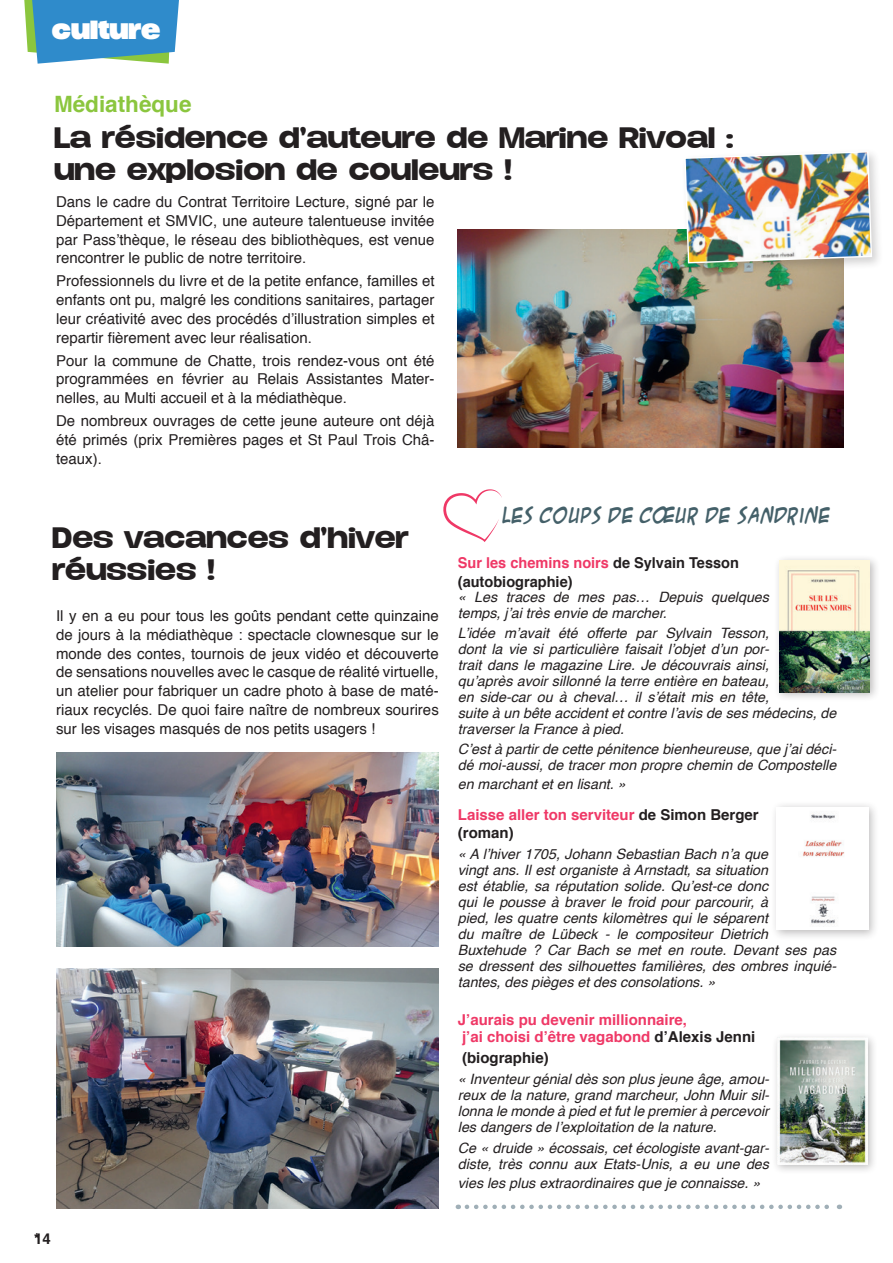
<style>
.page{position:relative;width:893px;height:1263px;background:#fff}
.page>*{position:absolute;margin:0;border:0;box-sizing:border-box;transform-origin:0 0}
.t1{font:500 27px/32.4px "Duera PERSONALUSE Expanded";color:#231f20}
.t2{font:700 24px "Duera PERSONALUSE Expanded";color:#fff}
.t3{font:700 22.5px "Helvetica";color:#8bc63e}
.t4{font:700 18px "ACME Secret Agent";color:#446069;scale:.86 1}
.t5{font:15px/18.8px "Helvetica";color:#231f20;text-align:justify}
.t6{font:700 15px/17.7px "Helvetica";color:#ef3866}
.t7{font:700 15px/18.8px "Helvetica";color:#231f20}
.t8{font:italic 14.25px/15.9px "Helvetica";color:#231f20}
.s1{color:#ef3866}
.s2{color:#231f20}
</style>
<div class="page">
<svg style="left:24px;top:0;width:155px;height:64px"></svg>
<img style="left:458px;top:229px;width:386px;height:218px">
<div style="left:680px;top:147px;width:204px;height:128px;background:#231f20;opacity:.2"></div>
<img style="left:683px;top:150px;width:190px;height:114px">
<img style="left:56px;top:753px;width:383px;height:194px">
<img style="left:56px;top:968px;width:383px;height:241px">
<div style="left:774px;top:554px;width:106px;height:149px;background:#231f20;opacity:.3"></div>
<img style="left:780px;top:560px;width:90px;height:132px">
<div style="left:770px;top:801px;width:109px;height:140px;background:#231f20;opacity:.3"></div>
<img style="left:777px;top:807px;width:91px;height:123px">
<div style="left:771px;top:1032px;width:107px;height:142px;background:#231f20;opacity:.3"></div>
<img style="left:777px;top:1038px;width:91px;height:126px">
<svg style="left:467px;top:1204px;width:373px;height:5px"></svg>
<svg style="left:443px;top:489px;width:59px;height:53px"></svg>
<h2 class="t2" style="left:52px;top:13px;width:110px">culture</h2>
<h3 class="t3" style="left:54px;top:86px;width:139px">Médiathèque</h3>
<h1 class="t1" style="left:54px;top:123px;width:681px">La résidence d’auteure de Marine Rivoal : une explosion de couleurs !</h1>
<p class="t5" style="left:56px;top:193px;width:380px">Dans le cadre du Contrat Territoire Lecture, signé par le Département et SMVIC, une auteure talentueuse invitée par Pass’thèque, le réseau des bibliothèques, est venue rencontrer le public de notre territoire.</p>
<p class="t5" style="left:56px;top:272px;width:380px">Professionnels du livre et de la petite enfance, familles et enfants ont pu, malgré les conditions sanitaires, partager leur créativité avec des procédés d’illustration simples et repartir fièrement avec leur réalisation.</p>
<p class="t5" style="left:56px;top:352px;width:380px">Pour la commune de Chatte, trois rendez-vous ont été programmées en février au Relais Assistantes Mater&shy;nelles, au Multi accueil et à la médiathèque.</p>
<p class="t5" style="left:56px;top:412px;width:380px">De nombreux ouvrages de cette jeune auteure ont déjà été primés (prix Premières pages et St Paul Trois Châ&shy;teaux).</p>
<h1 class="t1" style="left:52px;top:523px;width:358px">Des vacances d’hiver réussies !</h1>
<p class="t5" style="left:56px;top:607px;width:384px">Il y en a eu pour tous les goûts pendant cette quinzaine de jours à la médiathèque : spectacle clownesque sur le monde des contes, tournois de jeux vidéo et découverte de sensations nouvelles avec le casque de réalité virtuelle, un atelier pour fabriquer un cadre photo à base de maté&shy;riaux recyclés. De quoi faire naître de nombreux sourires sur les visages masqués de nos petits usagers !</p>
<p class="t7" style="left:34px;top:1230px;width:18px">*14</p>
<p class="t4" style="left:502px;top:500px;width:384px">LES COUPS DE CŒUR DE SANDRINE</p>
<p class="t7" style="left:458px;top:553px;width:283px"><span class="s1">Sur les chemins noirs</span> de Sylvain Tesson (autobiographie)</p>
<p class="t8" style="left:458px;top:590px;width:313px">« Les traces de mes pas… Depuis quelques temps, j’ai très envie de marcher.</p>
<p class="t8" style="left:458px;top:626px;width:380px">L’idée m’avait été offerte par Sylvain Tesson,<br>dont la vie si particulière faisait l’objet d’un por-<br>trait dans le magazine Lire. Je découvrais ainsi,<br>qu’après avoir sillonné la terre entière en bateau,<br>en side-car ou à cheval… il s’était mis en tête,<br>suite à un bête accident et contre l’avis de ses médecins, de traverser la France à pied.</p>
<p class="t8" style="left:458px;top:741px;width:380px">C’est à partir de cette pénitence bienheureuse, que j’ai déci&shy;dé moi-aussi, de tracer mon propre chemin de Compostelle</p>
<p class="t8" style="left:458px;top:776px;width:169px">en marchant et en lisant. »</p>
<p class="t6" style="left:458px;top:806px;width:302px">Laisse aller ton serviteur <span class="s2">de Simon Berger (roman)</span></p>
<p class="t8" style="left:458px;top:846px;width:380px">« A l’hiver 1705, Johann Sebastian Bach n’a que<br>vingt ans. Il est organiste à Arnstadt, sa situation<br>est établie, sa réputation solide. Qu’est-ce donc<br>qui le pousse à braver le froid pour parcourir, à<br>pied, les quatre cents kilomètres qui le séparent<br>du maître de Lübeck - le compositeur Dietrich Buxtehude ? Car Bach se met en route. Devant ses pas se dressent des silhouettes familières, des ombres inquié&shy;tantes, des pièges et des consolations. »</p>
<p class="t6" style="left:458px;top:1011px;width:299px">J’aurais pu devenir millionnaire,<br>j’ai choisi d’être vagabond <span class="s2">d’Alexis Jenni</span></p>
<p class="t7" style="left:462px;top:1049px;width:88px">(biographie)</p>
<p class="t8" style="left:458px;top:1071px;width:313px;text-align:justify">« Inventeur génial dès son plus jeune âge, amou&shy;reux de la nature, grand marcheur, John Muir sil&shy;lonna le monde à pied et fut le premier à percevoir les dangers de l’exploitation de la nature.</p>
<p class="t8" style="left:458px;top:1140px;width:313px">Ce « druide » écossais, cet écologiste avant-gar&shy;diste, très connu aux Etats-Unis, a eu une des</p>
<p class="t8" style="left:458px;top:1175px;width:304px">vies les plus extraordinaires que je connaisse. »</p>
</div>
